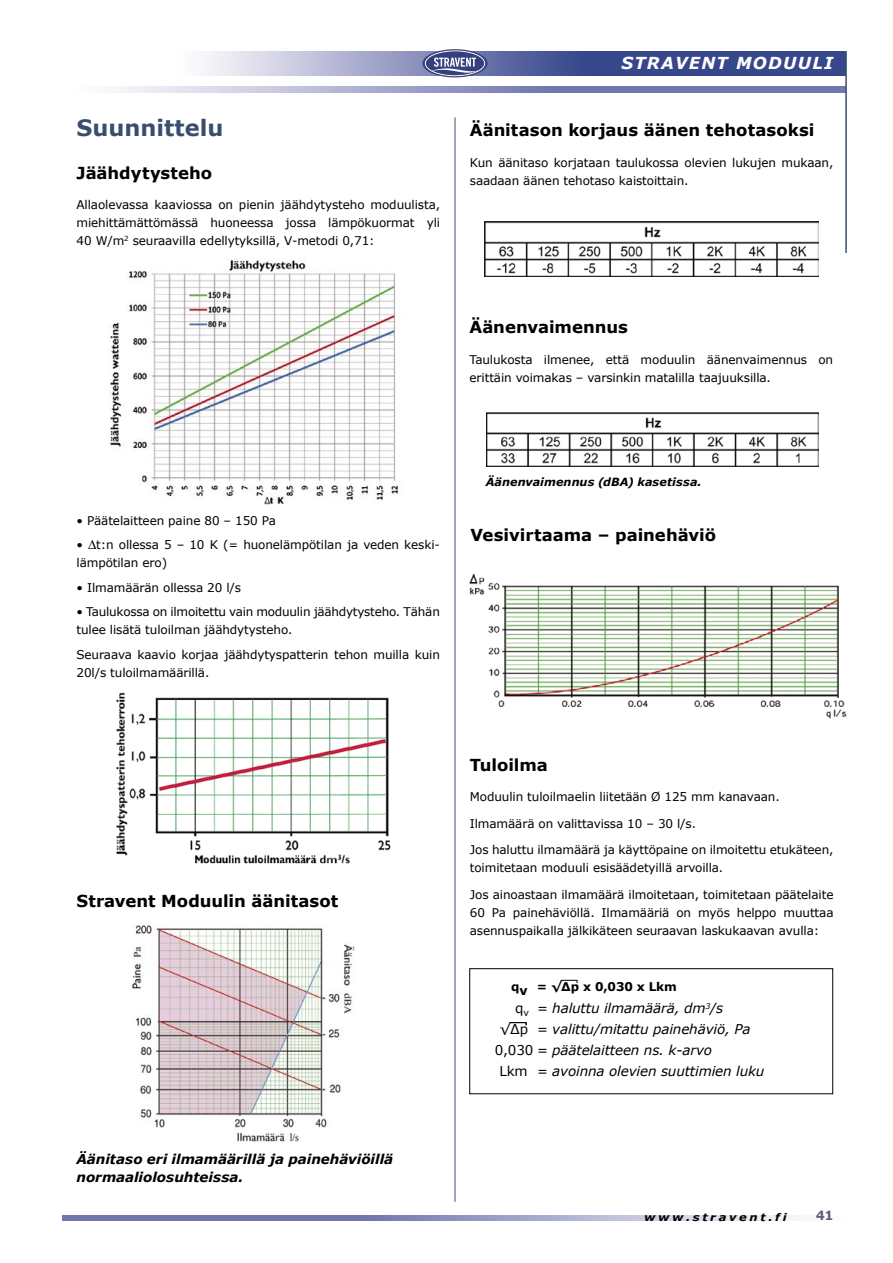
<style>
.page{position:relative;width:893px;height:1263px;background:#fff}
.page>*{position:absolute;margin:0;border:0;box-sizing:border-box;transform-origin:0 0}
.Otsikko{font:700 22.5px "Verdana";color:#394e6e}
.Väliotsikko{font:700 16.5px "Verdana";color:#000}
.Leipis{font:italic 700 16.5px "Verdana";letter-spacing:.075em;color:#fff}
.t1{font:italic 13.5px "Verdana";letter-spacing:-.01em;color:#000}
.t2{font:italic 700 13.5px/18px "Verdana";letter-spacing:-.005em;color:#000}
.Toiminto{font:700 12.75px "Verdana";color:#5d5f77}
.Leipis-2{font:12px/18px "Verdana";letter-spacing:-.01em;color:#000}
.t3{font:700 12px "Verdana";letter-spacing:-.01em;color:#000}
.kuvatxt{font:italic 700 11.25px "Verdana";letter-spacing:.005em;color:#000}
.Leipis-3{font:italic 700 10.5px "Verdana";letter-spacing:.23em;color:#000;scale:1.1 1}
.s1{font-size:12.6px}
.s2{font-style:normal}
</style>
<div class="page">
<svg style="left:207px;top:51px;width:638px;height:25px;background:#6e78ab"></svg>
<svg style="left:121px;top:87px;width:724px;height:6px;background:#999dc4"></svg>
<hr style="left:845px;top:51px;width:2px;height:202px;background:#394e6e">
<hr style="left:455px;top:118px;width:1px;height:1084px;background:#394e6e">
<svg style="left:63px;top:1216px;width:732px;height:4px;background:#989cc4"></svg>
<svg style="left:422px;top:49px;width:65px;height:28px"></svg>
<div style="left:425px;top:51px;width:60px;height:25px;border:1px solid #000;border-radius:50%"></div>
<div style="left:425px;top:50px;width:60px;height:26px;border:1px solid #fff;border-radius:50%"></div>
<svg style="left:431px;top:58px;width:48px;height:15px"></svg>
<img style="left:116px;top:692px;width:275px;height:172px">
<img style="left:487px;top:412px;width:332px;height:55px">
<img style="left:469px;top:573px;width:378px;height:146px">
<img style="left:485px;top:222px;width:334px;height:54px">
<div style="left:469px;top:968px;width:364px;height:126px;border:1px solid #000"></div>
<svg style="left:561px;top:980px;width:17px;height:3px"></svg>
<svg style="left:510px;top:1022px;width:17px;height:3px"></svg>
<img style="left:132px;top:925px;width:223px;height:217px">
<img style="left:110px;top:260px;width:288px;height:245px">
<p class="Otsikko" style="left:77px;top:114px;width:148px">Suunnittelu</p>
<p class="Väliotsikko" style="left:77px;top:162px;width:137px">Jäähdytysteho</p>
<p class="Leipis-2" style="left:77px;top:196px;width:365px;text-align:justify">Allaolevassa kaaviossa on pienin jäähdytysteho moduulista, miehittämättömässä huoneessa jossa lämpökuormat yli 40 W/m<sup>2</sup> seuraavilla edellytyksillä, V-metodi 0,71:</p>
<p class="Leipis" style="left:621px;top:53px;width:213px">STRAVENT MODUULI</p>
<p class="Väliotsikko" style="left:470px;top:119px;width:346px">Äänitason korjaus äänen tehotasoksi</p>
<p class="Leipis-2" style="left:470px;top:153px;width:365px">Kun äänitaso korjataan taulukossa olevien lukujen mukaan, saadaan äänen tehotaso kaistoittain.</p>
<p class="Väliotsikko" style="left:469px;top:317px;width:160px">Äänenvaimennus</p>
<p class="Leipis-2" style="left:469px;top:350px;width:365px">Taulukosta ilmenee, että moduulin äänenvaimennus on erittäin voimakas – varsinkin matalilla taajuuksilla.</p>
<p class="Leipis-2" style="left:77px;top:511px;width:201px">• Päätelaitteen paine 80 – 150 Pa</p>
<p class="Leipis-2" style="left:77px;top:536px;width:365px">• ∆t:n ollessa 5 – 10 K (= huonelämpötilan ja veden keski&shy;lämpötilan ero)</p>
<p class="Leipis-2" style="left:77px;top:578px;width:166px">• Ilmamäärän ollessa 20 l/s</p>
<p class="Leipis-2" style="left:77px;top:602px;width:365px">• Taulukossa on ilmoitettu vain moduulin jäähdytysteho. Tähän tulee lisätä tuloilman jäähdytysteho.</p>
<p class="Leipis-2" style="left:77px;top:645px;width:365px">Seuraava kaavio korjaa jäähdytyspatterin tehon muilla kuin<br>20l/s tuloilmamäärillä.</p>
<p class="kuvatxt" style="left:486px;top:475px;width:217px">Äänenvaimennus (dBA) kasetissa.</p>
<p class="Väliotsikko" style="left:471px;top:525px;width:247px">Vesivirtaama – painehäviö</p>
<p class="Väliotsikko" style="left:77px;top:890px;width:263px">Stravent Moduulin äänitasot</p>
<p class="t2" style="left:77px;top:1150px;width:318px">Äänitaso eri ilmamäärillä ja painehäviöillä normaaliolosuhteissa.</p>
<p class="Väliotsikko" style="left:470px;top:754px;width:79px">Tuloilma</p>
<p class="Leipis-2" style="left:470px;top:788px;width:311px">Moduulin tuloilmaelin liitetään Ø 125 mm kanavaan.</p>
<p class="Leipis-2" style="left:470px;top:814px;width:228px">Ilmamäärä on valittavissa 10 – 30 l/s.</p>
<p class="Leipis-2" style="left:470px;top:841px;width:365px">Jos haluttu ilmamäärä ja käyttöpaine on ilmoitettu etukäteen, toimitetaan moduuli esisäädetyillä arvoilla.</p>
<p class="Leipis-2" style="left:470px;top:885px;width:365px;text-align:justify">Jos ainoastaan ilmamäärä ilmoitetaan, toimitetaan päätelaite 60 Pa painehäviöllä. Ilmamääriä on myös helppo muuttaa asennuspaikalla jälkikäteen seuraavan laskukaavan avulla:</p>
<p class="t3" style="left:511px;top:979px;width:167px">q<span class="s1">v</span> = √∆p x 0,030 x Lkm</p>
<p class="t1" style="left:515px;top:1000px;width:210px"><span class="s2">q</span><sub>v</sub> = haluttu ilmamäärä, dm<sup>3</sup>/s</p>
<p class="t1" style="left:499px;top:1021px;width:253px"><span class="s2">√∆p</span> = valittu/mitattu painehäviö, Pa</p>
<p class="t1" style="left:495px;top:1041px;width:219px"><span class="s2">0,030</span> = päätelaitteen ns. k-arvo</p>
<p class="t1" style="left:499px;top:1062px;width:267px"><span class="s2">Lkm</span> = avoinna olevien suuttimien luku</p>
<p class="Leipis-3" style="left:644px;top:1211px;width:131px">www.stravent.fi</p>
<p class="Toiminto" style="left:816px;top:1208px;width:19px">41</p>
</div>
